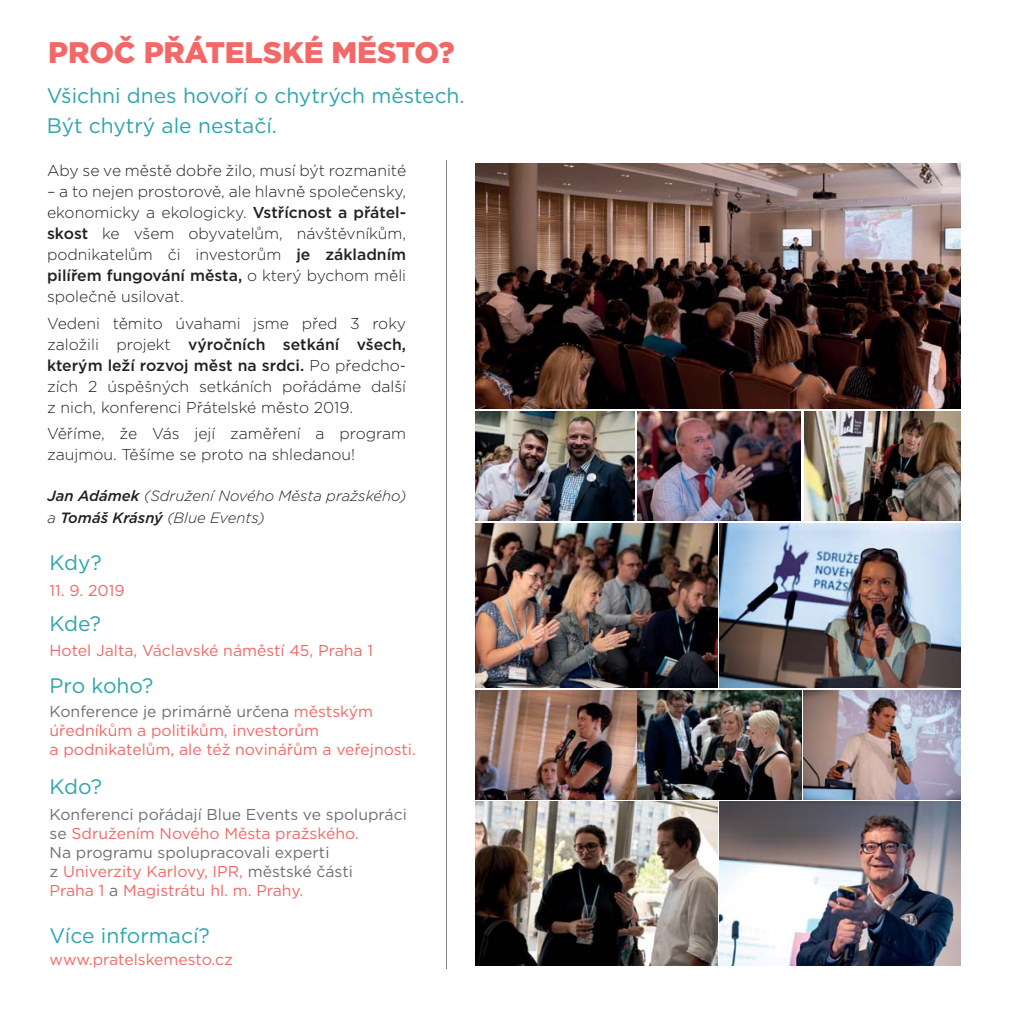
<style>
.page{position:relative;width:1010px;height:1015px;background:#fff}
.page>*{position:absolute;margin:0;border:0;box-sizing:border-box;transform-origin:0 0}
.t1{font:29.75px "Gotham Black CE";letter-spacing:-.005em;color:#f26866}
.t2{font:21px/29.8px "Gotham";color:#2da5ac}
.t3{font:300 15.75px/21px "Gotham";color:#231f20;text-align:justify}
.t4{font:15.75px/18.9px "Gotham";color:#f26866}
.t5{font:15.75px/18.9px "Gotham";color:#6d6f71}
.t6{font:italic 300 14.88px/22.1px "Gotham";color:#231f20}
.s1{font-weight:500}
.s2{color:#6d6f71}
.s3{color:#f26866}
</style>
<div class="page">
<hr style="left:446px;top:160px;width:1px;height:808px;background:#808285">
<img style="left:475px;top:524px;width:242px;height:163px">
<img style="left:475px;top:163px;width:486px;height:245px">
<img style="left:803px;top:690px;width:158px;height:109px">
<img style="left:720px;top:524px;width:241px;height:163px">
<img style="left:475px;top:802px;width:242px;height:163px">
<img style="left:804px;top:412px;width:157px;height:108px">
<img style="left:638px;top:690px;width:163px;height:109px">
<img style="left:475px;top:412px;width:159px;height:108px">
<img style="left:719px;top:802px;width:242px;height:163px">
<img style="left:638px;top:412px;width:162px;height:108px">
<img style="left:475px;top:690px;width:161px;height:109px">
<p class="t1" style="left:48px;top:34px;width:408px">PROČ PŘÁTELSKÉ MĚSTO?</p>
<p class="t2" style="left:47px;top:81px;width:419px">Všichni dnes hovoří o chytrých městech.<br>Být chytrý ale nestačí.</p>
<p class="t3" style="left:47px;top:161px;width:361px">Aby se ve městě dobře žilo, musí být rozmanité</p>
<p class="t3" style="left:47px;top:182px;width:361px">– a to nejen prostorově, ale hlavně společensky, ekonomicky a ekologicky. <span class="s1">Vstřícnost a přátel&shy;skost</span> ke všem obyvatelům, návštěvníkům, podnikatelům či investorům <span class="s1">je základním pilířem fungování města,</span> o který bychom měli společně usilovat.</p>
<p class="t3" style="left:47px;top:314px;width:361px">Vedeni těmito úvahami jsme před 3 roky založili projekt <span class="s1">výročních setkání všech, kterým leží rozvoj měst na srdci.</span> Po předcho&shy;zích 2 úspěšných setkáních pořádáme další z nich, konferenci Přátelské město 2019.</p>
<p class="t3" style="left:47px;top:424px;width:361px">Věříme, že Vás její zaměření a program zaujmou. Těšíme se proto na shledanou!</p>
<p class="t6" style="left:47px;top:485px;width:361px"><span class="s1">Jan Adámek</span> (Sdružení Nového Města pražského) a <span class="s1">Tomáš Krásný</span> (Blue Events)</p>
<p class="t2" style="left:50px;top:548px;width:53px">Kdy?</p>
<p class="t4" style="left:50px;top:581px;width:76px">11. 9. 2019</p>
<p class="t2" style="left:50px;top:609px;width:53px">Kde?</p>
<p class="t4" style="left:50px;top:641px;width:325px">Hotel Jalta, Václavské náměstí 45, Praha 1</p>
<p class="t2" style="left:50px;top:672px;width:105px">Pro koho?</p>
<p class="t4" style="left:50px;top:702px;width:368px"><span class="s2">Konference je primárně určena</span> městským úředníkům a politikům, investorům<br>a podnikatelům, ale též novinářům a veřejnosti.</p>
<p class="t2" style="left:50px;top:772px;width:54px">Kdo?</p>
<p class="t5" style="left:50px;top:805px;width:359px">Konferenci pořádají Blue Events ve spolupráci se <span class="s3">Sdružením Nového Města pražského.<br></span>Na programu spolupracovali experti<br>z <span class="s3">Univerzity Karlovy, IPR,</span> městské části<br><span class="s3">Praha 1</span> a <span class="s3">Magistrátu hl. m. Prahy.</span></p>
<p class="t2" style="left:50px;top:921px;width:162px">Více informací?</p>
<p class="t4" style="left:50px;top:950px;width:185px">www.pratelskemesto.cz</p>
</div>
